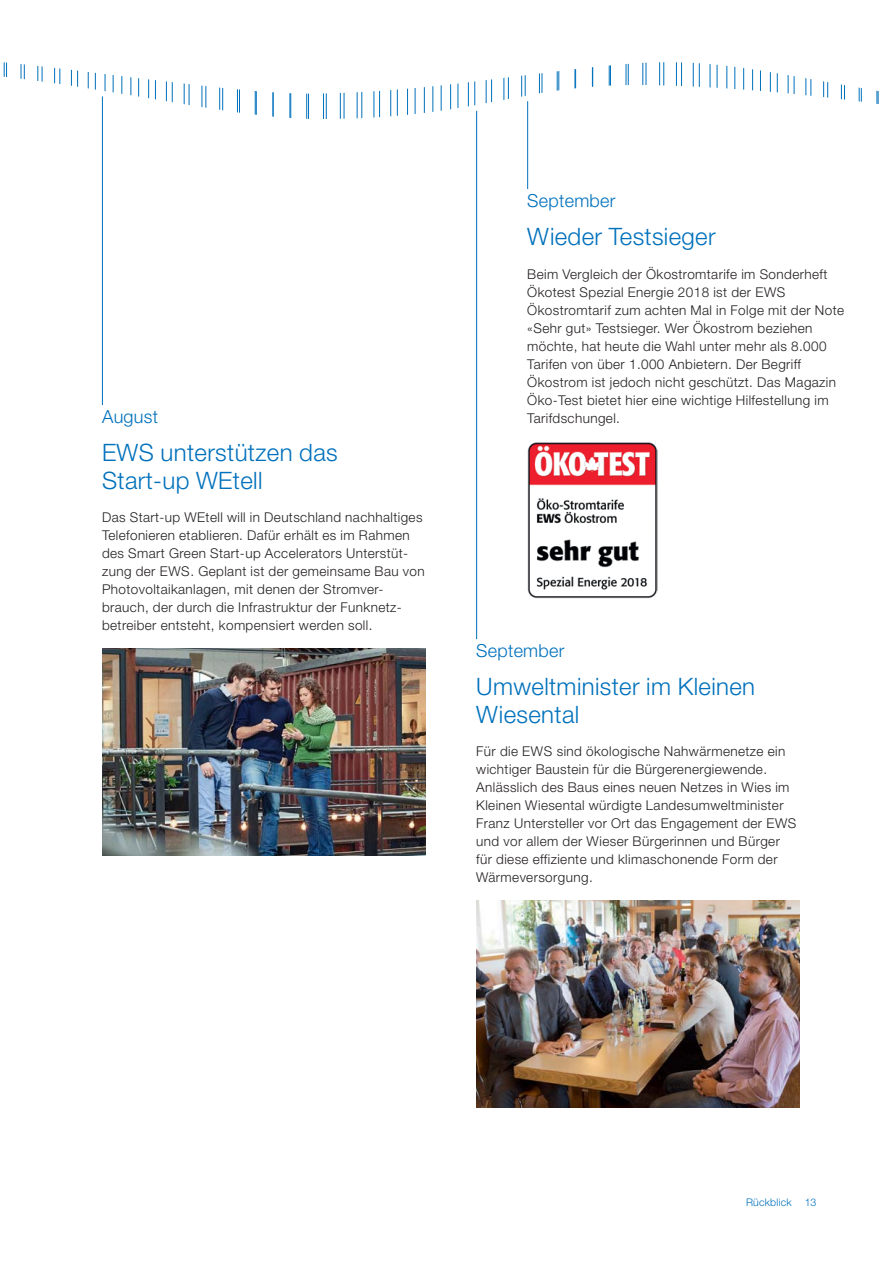
<style>
.page{position:relative;width:893px;height:1263px;background:#fff}
.page>*{position:absolute;margin:0;border:0;box-sizing:border-box;transform-origin:0 0}
.t1{font:300 24px/28.5px "Helvetica Neue LT Std";letter-spacing:.015em;color:#0071bc}
.t2{font:300 18px "Helvetica Neue LT Std";letter-spacing:.015em;color:#0071bc}
.t3{font:300 13.5px/18px "Helvetica Neue LT Std";letter-spacing:.03em;color:#231f20}
.t4{font:300 10.5px "Helvetica Neue LT Std";letter-spacing:.02em;color:#0071bc}
</style>
<div class="page">
<img style="left:102px;top:648px;width:323px;height:207px">
<img style="left:528px;top:442px;width:130px;height:156px">
<img style="left:476px;top:900px;width:323px;height:207px">
<hr style="left:476px;top:111px;width:1px;height:528px;background:#0071bc">
<hr style="left:527px;top:101px;width:1px;height:88px;background:#0071bc">
<hr style="left:102px;top:96px;width:1px;height:309px;background:#0071bc">
<hr style="left:6px;top:57px;width:1px;height:62px;background:#0071bc">
<hr style="left:24px;top:57px;width:1px;height:62px;background:#0071bc">
<hr style="left:42px;top:57px;width:1px;height:62px;background:#0071bc">
<hr style="left:59px;top:57px;width:1px;height:62px;background:#0071bc">
<hr style="left:77px;top:57px;width:1px;height:62px;background:#0071bc">
<hr style="left:95px;top:57px;width:1px;height:62px;background:#0071bc">
<hr style="left:113px;top:57px;width:1px;height:62px;background:#0071bc">
<hr style="left:131px;top:57px;width:1px;height:62px;background:#0071bc">
<hr style="left:148px;top:57px;width:1px;height:62px;background:#0071bc">
<hr style="left:166px;top:57px;width:1px;height:62px;background:#0071bc">
<hr style="left:184px;top:57px;width:1px;height:62px;background:#0071bc">
<hr style="left:202px;top:57px;width:1px;height:62px;background:#0071bc">
<hr style="left:219px;top:57px;width:1px;height:62px;background:#0071bc">
<hr style="left:237px;top:57px;width:1px;height:62px;background:#0071bc">
<hr style="left:255px;top:57px;width:1px;height:62px;background:#0071bc">
<hr style="left:308px;top:57px;width:1px;height:62px;background:#0071bc">
<hr style="left:326px;top:57px;width:1px;height:62px;background:#0071bc">
<hr style="left:344px;top:57px;width:1px;height:62px;background:#0071bc">
<hr style="left:361px;top:57px;width:1px;height:62px;background:#0071bc">
<hr style="left:379px;top:57px;width:1px;height:62px;background:#0071bc">
<hr style="left:397px;top:57px;width:1px;height:62px;background:#0071bc">
<hr style="left:415px;top:57px;width:1px;height:62px;background:#0071bc">
<hr style="left:432px;top:57px;width:1px;height:62px;background:#0071bc">
<hr style="left:450px;top:57px;width:1px;height:62px;background:#0071bc">
<hr style="left:468px;top:57px;width:1px;height:62px;background:#0071bc">
<hr style="left:486px;top:57px;width:1px;height:62px;background:#0071bc">
<hr style="left:503px;top:57px;width:1px;height:62px;background:#0071bc">
<hr style="left:521px;top:57px;width:1px;height:62px;background:#0071bc">
<hr style="left:539px;top:57px;width:1px;height:62px;background:#0071bc">
<hr style="left:557px;top:57px;width:1px;height:62px;background:#0071bc">
<hr style="left:610px;top:57px;width:1px;height:62px;background:#0071bc">
<hr style="left:628px;top:57px;width:1px;height:62px;background:#0071bc">
<hr style="left:646px;top:57px;width:1px;height:62px;background:#0071bc">
<hr style="left:663px;top:57px;width:1px;height:62px;background:#0071bc">
<hr style="left:681px;top:57px;width:1px;height:62px;background:#0071bc">
<hr style="left:699px;top:57px;width:1px;height:62px;background:#0071bc">
<hr style="left:717px;top:57px;width:1px;height:62px;background:#0071bc">
<hr style="left:734px;top:57px;width:1px;height:62px;background:#0071bc">
<hr style="left:752px;top:57px;width:1px;height:62px;background:#0071bc">
<hr style="left:770px;top:57px;width:1px;height:62px;background:#0071bc">
<hr style="left:788px;top:57px;width:1px;height:62px;background:#0071bc">
<hr style="left:805px;top:57px;width:1px;height:62px;background:#0071bc">
<hr style="left:823px;top:57px;width:1px;height:62px;background:#0071bc">
<hr style="left:841px;top:57px;width:1px;height:62px;background:#0071bc">
<hr style="left:859px;top:57px;width:1px;height:62px;background:#0071bc">
<hr style="left:876px;top:57px;width:1px;height:62px;background:#0071bc">
<hr style="left:4px;top:57px;width:1px;height:62px;background:#0071bc">
<hr style="left:21px;top:57px;width:1px;height:62px;background:#0071bc">
<hr style="left:37px;top:57px;width:1px;height:62px;background:#0071bc">
<hr style="left:54px;top:57px;width:1px;height:62px;background:#0071bc">
<hr style="left:71px;top:57px;width:1px;height:62px;background:#0071bc">
<hr style="left:88px;top:57px;width:1px;height:62px;background:#0071bc">
<hr style="left:105px;top:57px;width:1px;height:62px;background:#0071bc">
<hr style="left:121px;top:57px;width:1px;height:62px;background:#0071bc">
<hr style="left:138px;top:57px;width:1px;height:62px;background:#0071bc">
<hr style="left:155px;top:57px;width:1px;height:62px;background:#0071bc">
<hr style="left:172px;top:57px;width:1px;height:62px;background:#0071bc">
<hr style="left:189px;top:57px;width:1px;height:62px;background:#0071bc">
<hr style="left:205px;top:57px;width:1px;height:62px;background:#0071bc">
<hr style="left:222px;top:57px;width:1px;height:62px;background:#0071bc">
<hr style="left:239px;top:57px;width:1px;height:62px;background:#0071bc">
<hr style="left:256px;top:57px;width:1px;height:62px;background:#0071bc">
<hr style="left:273px;top:57px;width:1px;height:62px;background:#0071bc">
<hr style="left:290px;top:57px;width:1px;height:62px;background:#0071bc">
<hr style="left:306px;top:57px;width:1px;height:62px;background:#0071bc">
<hr style="left:323px;top:57px;width:1px;height:62px;background:#0071bc">
<hr style="left:340px;top:57px;width:1px;height:62px;background:#0071bc">
<hr style="left:357px;top:57px;width:1px;height:62px;background:#0071bc">
<hr style="left:374px;top:57px;width:1px;height:62px;background:#0071bc">
<hr style="left:390px;top:57px;width:1px;height:62px;background:#0071bc">
<hr style="left:407px;top:57px;width:1px;height:62px;background:#0071bc">
<hr style="left:424px;top:57px;width:1px;height:62px;background:#0071bc">
<hr style="left:441px;top:57px;width:1px;height:62px;background:#0071bc">
<hr style="left:458px;top:57px;width:1px;height:62px;background:#0071bc">
<hr style="left:474px;top:57px;width:1px;height:62px;background:#0071bc">
<hr style="left:491px;top:57px;width:1px;height:62px;background:#0071bc">
<hr style="left:508px;top:57px;width:1px;height:62px;background:#0071bc">
<hr style="left:525px;top:57px;width:1px;height:62px;background:#0071bc">
<hr style="left:542px;top:57px;width:1px;height:62px;background:#0071bc">
<hr style="left:558px;top:57px;width:1px;height:62px;background:#0071bc">
<hr style="left:575px;top:57px;width:1px;height:62px;background:#0071bc">
<hr style="left:592px;top:57px;width:1px;height:62px;background:#0071bc">
<hr style="left:609px;top:57px;width:1px;height:62px;background:#0071bc">
<hr style="left:626px;top:57px;width:1px;height:62px;background:#0071bc">
<hr style="left:642px;top:57px;width:1px;height:62px;background:#0071bc">
<hr style="left:659px;top:57px;width:1px;height:62px;background:#0071bc">
<hr style="left:676px;top:57px;width:1px;height:62px;background:#0071bc">
<hr style="left:693px;top:57px;width:1px;height:62px;background:#0071bc">
<hr style="left:710px;top:57px;width:1px;height:62px;background:#0071bc">
<hr style="left:726px;top:57px;width:1px;height:62px;background:#0071bc">
<hr style="left:743px;top:57px;width:1px;height:62px;background:#0071bc">
<hr style="left:760px;top:57px;width:1px;height:62px;background:#0071bc">
<hr style="left:777px;top:57px;width:1px;height:62px;background:#0071bc">
<hr style="left:794px;top:57px;width:1px;height:62px;background:#0071bc">
<hr style="left:810px;top:57px;width:1px;height:62px;background:#0071bc">
<hr style="left:827px;top:57px;width:1px;height:62px;background:#0071bc">
<hr style="left:844px;top:57px;width:1px;height:62px;background:#0071bc">
<hr style="left:861px;top:57px;width:1px;height:62px;background:#0071bc">
<hr style="left:878px;top:57px;width:1px;height:62px;background:#0071bc">
<h2 class="t2" style="left:102px;top:410px;width:58px">August</h2>
<h1 class="t1" style="left:102px;top:441px;width:237px">EWS unterstützen das<br>Start-up WEtell</h1>
<p class="t3" style="left:102px;top:510px;width:324px">Das Start-up WEtell will in Deutschland nachhaltiges Telefonieren etablieren. Dafür erhält es im Rahmen des Smart Green Start-up Accelerators Unterstüt&shy;zung der EWS. Geplant ist der gemeinsame Bau von Photovoltaikanlagen, mit denen der Stromver&shy;brauch, der durch die Infrastruktur der Funknetz&shy;betreiber entsteht, kompensiert werden soll.</p>
<h2 class="t2" style="left:527px;top:194px;width:90px">September</h2>
<h1 class="t1" style="left:527px;top:225px;width:190px">Wieder Testsieger</h1>
<p class="t3" style="left:527px;top:267px;width:318px">Beim Vergleich der Ökostromtarife im Sonderheft Ökotest Spezial Energie 2018 ist der EWS Ökostromtarif zum achten Mal in Folge mit der Note «Sehr gut» Testsieger. Wer Ökostrom beziehen möchte, hat heute die Wahl unter mehr als 8.000<br>Tarifen von über 1.000 Anbietern. Der Begriff Ökostrom ist jedoch nicht geschützt. Das Magazin Öko-Test bietet hier eine wichtige Hilfestellung im Tarifdschungel.</p>
<h2 class="t2" style="left:476px;top:644px;width:90px">September</h2>
<h1 class="t1" style="left:476px;top:675px;width:280px">Umweltminister im Kleinen<br>Wiesental</h1>
<p class="t3" style="left:476px;top:744px;width:322px">Für die EWS sind ökologische Nahwärmenetze ein wichtiger Baustein für die Bürgerenergiewende.<br>Anlässlich des Baus eines neuen Netzes in Wies im Kleinen Wiesental würdigte Landesumweltminister Franz Untersteller vor Ort das Engagement der EWS und vor allem der Wieser Bürgerinnen und Bürger für diese effiziente und klimaschonende Form der Wärmeversorgung.</p>
<p class="t4" style="left:746px;top:1198px;width:72px">Rückblick 13</p>
</div>
